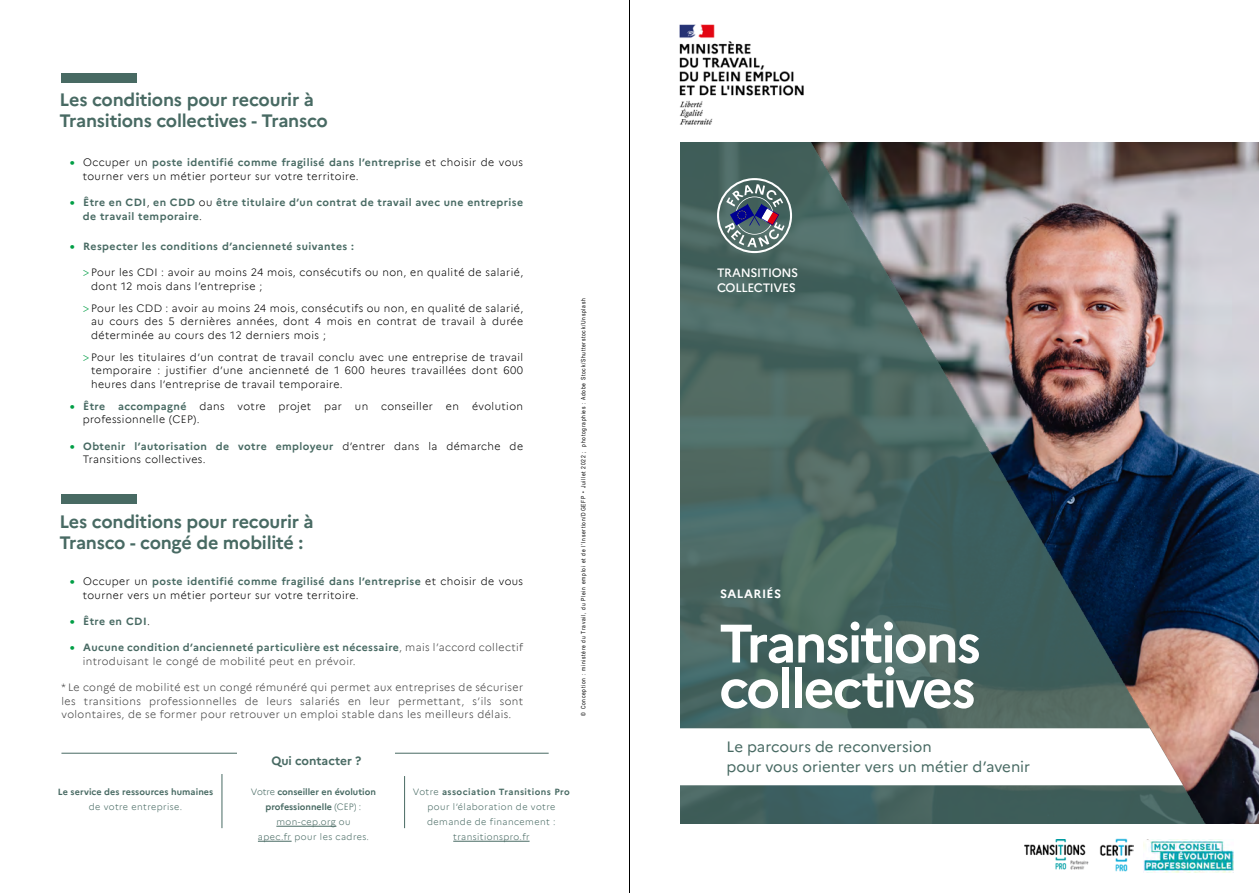
<style>
.page{position:relative;width:1259px;height:893px;background:#fff}
.page>*{position:absolute;margin:0;border:0;box-sizing:border-box;transform-origin:0 0}
.t1{font:700 54px/45px "Marianne";letter-spacing:-.045em;color:#fff}
.t2{font:700 18px/21px "Marianne";letter-spacing:-.015em;color:#486a63}
.t3{font:15px/19.5px "Marianne";color:#486a63}
.t4{font:500 12px/15px "Marianne";letter-spacing:-.03em;color:#fff}
.t5{font:700 12px "Marianne";color:#486a63}
.t6{font:700 12px "Marianne";letter-spacing:.03em;color:#fff}
.t7{font:300 10.5px/13.5px "Marianne";letter-spacing:.04em;color:#000}
.t8{font:300 10.5px/13.5px "Marianne";letter-spacing:.04em;color:#424242}
.t9{font:700 10.5px/13.5px "Marianne";letter-spacing:.04em;color:#486a63}
.t10{font:300 9px/15px "Marianne";letter-spacing:.05em;color:#486a63;text-align:center}
.t11{font:700 9px "Marianne";letter-spacing:.01em;color:#486a63}
.t12{font:6px "Arial Narrow";letter-spacing:.12em;color:#000}
.s1{font-weight:700;font-size:12px;color:#009e45}
.s2{font-weight:700;color:#486a63}
.s3{font-size:12px;color:#009e45}
.s4{font-weight:300;color:#000}
.s5{font-family:"Minion Pro";font-weight:400;font-size:12px;color:#009e45}
.s6{font-weight:700}
</style>
<div class="page">
<img style="left:679px;top:24px;width:125px;height:101px">
<hr style="left:629px;top:0;width:1px;height:893px;background:#000">
<hr style="left:276px;top:826px;width:60px;height:1px;background:#486a63">
<hr style="left:258px;top:841px;width:34px;height:1px;background:#486a63">
<hr style="left:453px;top:841px;width:76px;height:1px;background:#486a63">
<hr style="left:222px;top:774px;width:1px;height:54px;background:#486a63">
<hr style="left:404px;top:776px;width:1px;height:52px;background:#486a63">
<hr style="left:61px;top:753px;width:488px;height:1px;background:#486a63">
<div style="left:237px;top:744px;width:158px;height:24px;background:#fff"></div>
<img style="left:1024px;top:840px;width:65px;height:30px">
<img style="left:1221px;top:142px;width:38px;height:681px">
<img style="left:680px;top:142px;width:541px;height:681px">
<svg style="left:717px;top:178px;width:75px;height:75px"></svg>
<svg style="left:680px;top:728px;width:503px;height:57px"></svg>
<img style="left:1143px;top:841px;width:91px;height:31px">
<img style="left:1100px;top:839px;width:33px;height:33px">
<div style="left:61px;top:73px;width:75px;height:9px;background:#486a63"></div>
<div style="left:61px;top:495px;width:75px;height:9px;background:#486a63"></div>
<h2 class="t2" style="left:60px;top:88px;width:270px">Les conditions pour recourir à<br>Transitions collectives - Transco</h2>
<p class="t7" style="left:83px;top:155px;width:442px;text-indent:-13px"><span class="s1">•</span> Occuper un <span class="s2">poste identifié comme fragilisé dans l’entreprise</span> et choisir de vous tourner vers un métier porteur sur votre territoire.</p>
<p class="t9" style="left:83px;top:195px;width:442px;text-indent:-13px"><span class="s3">•</span> Être en CDI<span class="s4">,</span> en CDD <span class="s4">ou</span> être titulaire d’un contrat de travail avec une entreprise de travail temporaire<span class="s4">.</span></p>
<p class="t9" style="left:70px;top:239px;width:285px"><span class="s3">•</span> Respecter les conditions d’ancienneté suivantes :</p>
<p class="t7" style="left:91px;top:265px;width:433px;text-indent:-9px"><span class="s5">&gt;</span> Pour les CDI : avoir au moins 24 mois, consécutifs ou non, en qualité de salarié, dont 12 mois dans l’entreprise ;</p>
<p class="t7" style="left:91px;top:300px;width:433px;text-align:justify;text-indent:-9px"><span class="s5">&gt;</span> Pour les CDD : avoir au moins 24 mois, consécutifs ou non, en qualité de salarié, au cours des 5 dernières années, dont 4 mois en contrat de travail à durée déterminée au cours des 12 derniers mois ;</p>
<p class="t7" style="left:91px;top:350px;width:433px;text-align:justify;text-indent:-9px"><span class="s5">&gt;</span> Pour les titulaires d’un contrat de travail conclu avec une entreprise de travail temporaire : justifier d’une ancienneté de 1 600 heures travaillées dont 600 heures dans l’entreprise de travail temporaire.</p>
<p class="t7" style="left:83px;top:399px;width:442px;text-indent:-13px"><span class="s1">•</span> <span class="s2">Être accompagné</span> dans votre projet par un conseiller en évolution professionnelle (CEP).</p>
<p class="t7" style="left:83px;top:438px;width:442px;text-indent:-13px"><span class="s1">•</span> <span class="s2">Obtenir l’autorisation de votre employeur</span> d’entrer dans la démarche de<br>Transitions collectives.</p>
<h2 class="t2" style="left:59px;top:510px;width:256px">Les conditions pour recourir à<br>Transco - congé de mobilité :</h2>
<p class="t7" style="left:83px;top:574px;width:442px;text-indent:-13px"><span class="s1">•</span> Occuper un <span class="s2">poste identifié comme fragilisé dans l’entreprise</span> et choisir de vous tourner vers un métier porteur sur votre territoire.</p>
<p class="t9" style="left:70px;top:614px;width:81px"><span class="s3">•</span> Être en CDI<span class="s4">.</span></p>
<p class="t8" style="left:83px;top:640px;width:442px;text-indent:-13px"><span class="s1">•</span> <span class="s2">Aucune condition d’ancienneté particulière est nécessaire</span>, mais l’accord collectif introduisant le congé de mobilité peut en prévoir.</p>
<p class="t8" style="left:61px;top:680px;width:463px;text-align:justify">* Le congé de mobilité est un congé rémunéré qui permet aux entreprises de sécuriser les transitions professionnelles de leurs salariés en leur permettant, s’ils sont volontaires, de se former pour retrouver un emploi stable dans les meilleurs délais.</p>
<p class="t12" style="left:579px;top:716px;width:419px;rotate:-90deg">© Conception : ministère du Travail, du Plein emploi et de l’Insertion/DGEFP • Juillet 2022 ; photographies : Adobe Stock/Shutterstock/Unsplash</p>
<p class="t11" style="left:58px;top:785px;width:157px">Le service des ressources humaines</p>
<p class="t10" style="left:89px;top:799px;width:95px">de votre entreprise.</p>
<p class="t5" style="left:271px;top:751px;width:91px">Qui contacter ?</p>
<p class="t10" style="left:251px;top:784px;width:126px">Votre <span class="s6">conseiller en évolution professionnelle</span> (CEP) : mon-cep.org ou<br>apec.fr pour les cadres.</p>
<p class="t10" style="left:413px;top:784px;width:158px">Votre <span class="s6">association Transitions Pro </span>pour l’élaboration de votre demande de financement : transitionspro.fr</p>
<p class="t4" style="left:717px;top:264px;width:83px">TRANSITIONS<br>COLLECTIVES</p>
<p class="t6" style="left:720px;top:584px;width:62px">SALARIÉS</p>
<h1 class="t1" style="left:719px;top:616px;width:264px">Transitions collectives</h1>
<h3 class="t3" style="left:726px;top:736px;width:305px">Le parcours de reconversion<br>pour vous orienter vers un métier d’avenir</h3>
</div>
